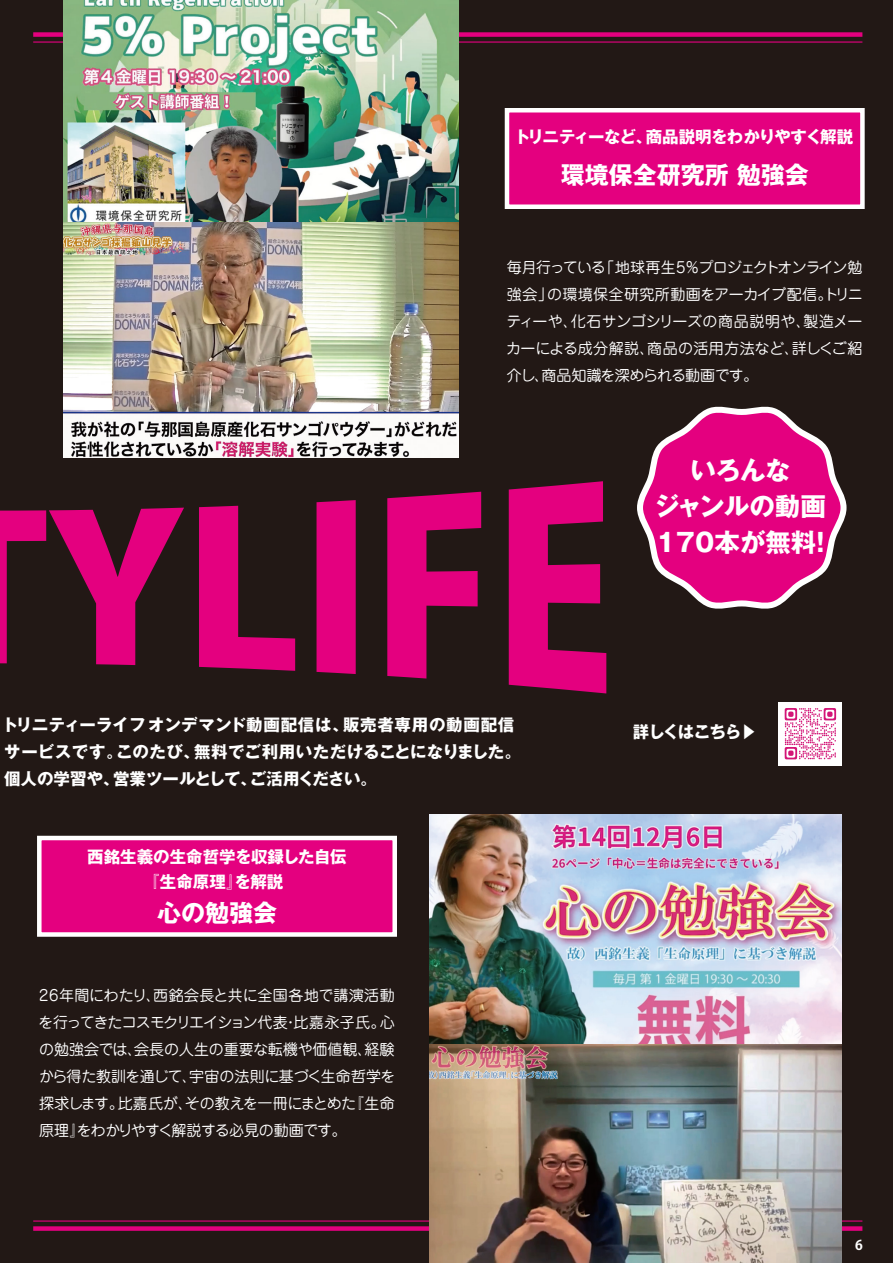
<style>
.page{position:relative;width:893px;height:1263px;background:#221815}
.page>*{position:absolute;margin:0;border:0;box-sizing:border-box;transform-origin:0 0}
.t1{font:700 25.5px/36px "Gothic MB101 Pro";color:#fff;text-align:center}
.t2{font:700 24px "Gothic MB101 Pro";color:#fff}
.t3{font:700 16.5px/27px "Gothic MB101 Pro";color:#fff}
.t4{font:700 16.5px "Gothic MB101 Pro";letter-spacing:-.035em;color:#fff}
.t5{font:700 16.5px "Gothic MB101 Pro";letter-spacing:-.065em;color:#fff}
.t6{font:15px/27px "Jun 201 Pro";letter-spacing:-.025em;color:#fff;text-align:justify}
.t7{font:700 13.5px "Koz Go Pro";color:#fff}
</style>
<div class="page">
<div style="left:33px;top:32px;width:829px;height:5px;background:#e4007f"></div>
<hr style="left:33px;top:41px;width:829px;height:2px;background:#e4007f">
<div style="left:33px;top:1226px;width:829px;height:5px;background:#e4007f"></div>
<hr style="left:33px;top:1220px;width:829px;height:1px;background:#e4007f">
<svg style="left:0;top:508px;width:184px;height:157px"></svg>
<svg style="left:199px;top:506px;width:96px;height:165px"></svg>
<div style="left:317px;top:500px;width:39px;height:174px;background:#e4007f"></div>
<svg style="left:387px;top:492px;width:94px;height:186px"></svg>
<svg style="left:509px;top:481px;width:97px;height:212px"></svg>
<div style="left:37px;top:836px;width:360px;height:101px;background:#e4007f;border:4px solid #fff"></div>
<div style="left:505px;top:108px;width:360px;height:101px;background:#e4007f;border:4px solid #fff"></div>
<img style="left:429px;top:814px;width:412px;height:449px">
<img style="left:63px;top:0;width:396px;height:458px">
<div style="left:778px;top:702px;width:64px;height:63px;background:#fff"></div>
<svg style="left:785px;top:708px;width:51px;height:51px"></svg>
<svg style="left:637px;top:406px;width:210px;height:203px"></svg>
<p class="t4" style="left:514px;top:123px;width:341px">トリニティーなど、商品説明をわかりやすく解説</p>
<h2 class="t2" style="left:561px;top:155px;width:249px">環境保全研究所 勉強会</h2>
<p class="t6" style="left:506px;top:252px;width:358px">毎月行っている「地球再生5％プロジェクトオンライン勉強会」の環境保全研究所動画をアーカイブ配信。トリニティーや、化石サンゴシリーズの商品説明や、製造メーカーによる成分解説、商品の活用方法など、詳しくご紹介し、商品知識を深められる動画です。</p>
<h1 class="t1" style="left:654px;top:449px;width:173px">いろんな<br>ジャンルの動画<br>170本が無料!</h1>
<p class="t3" style="left:2px;top:709px;width:521px">トリニティーライフオンデマンド動画配信は、販売者専用の動画配信サービスです。このたび、無料でご利用いただけることになりました。個人の学習や、営業ツールとして、ご活用ください。</p>
<p class="t5" style="left:633px;top:718px;width:126px">詳しくはこちら▶</p>
<p class="t3" style="left:87px;top:841px;width:261px;line-height:25.5px;text-align:center">西銘生義の生命哲学を収録した自伝『生命原理』を解説</p>
<h2 class="t2" style="left:157px;top:892px;width:121px">心の勉強会</h2>
<p class="t6" style="left:38px;top:980px;width:359px">26年間にわたり、西銘会長と共に全国各地で講演活動を行ってきたコスモクリエイション代表・比嘉永子氏。心の勉強会では、会長の人生の重要な転機や価値観、経験から得た教訓を通じて、宇宙の法則に基づく生命哲学を探求します。比嘉氏が、その教えを一冊にまとめた『生命原理』をわかりやすく解説する必見の動画です。</p>
<p class="t7" style="left:855px;top:1236px;width:9px">6</p>
</div>
